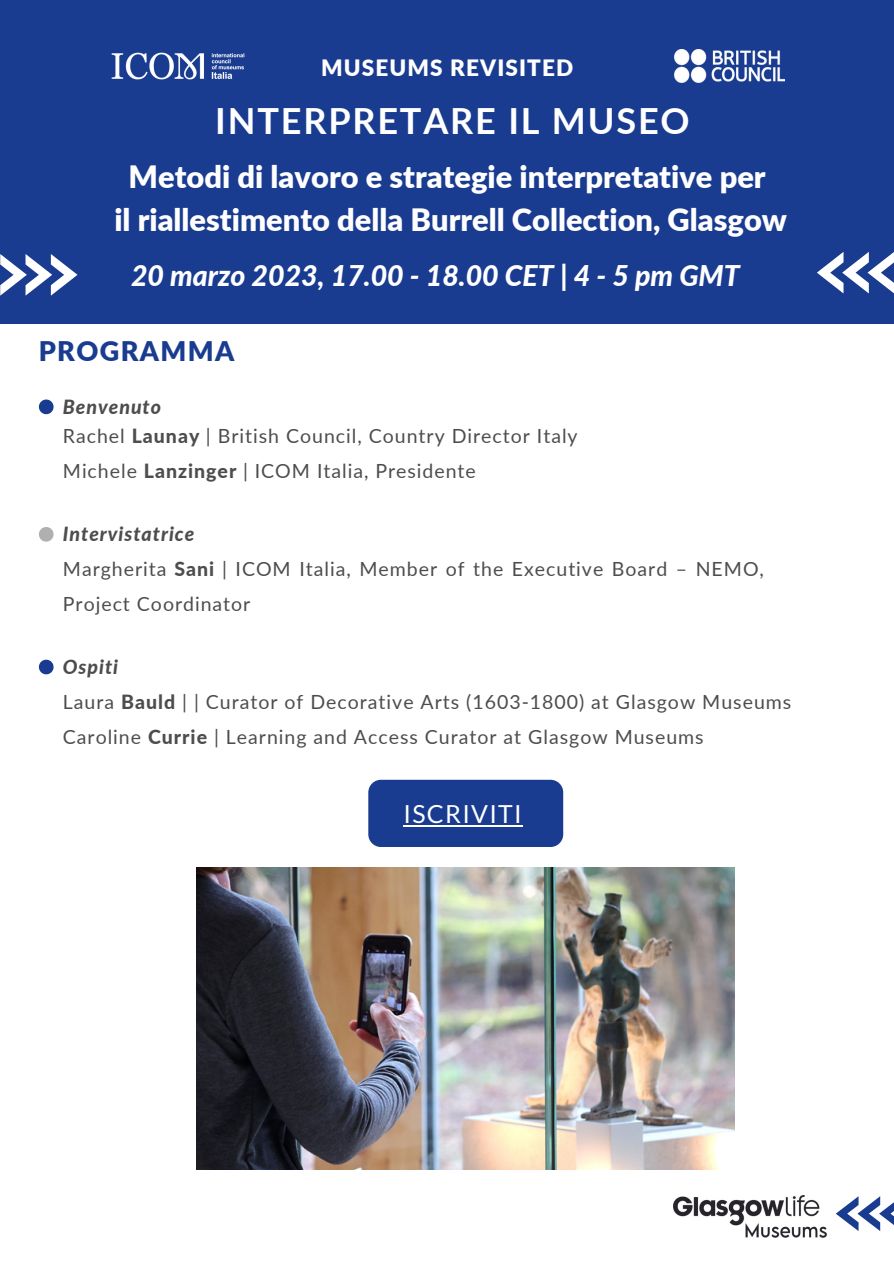
<style>
.page{position:relative;width:894px;height:1264px;background:#fff}
.page>*{position:absolute;margin:0;border:0;box-sizing:border-box;transform-origin:0 0}
.t1{font:700 36px "Lato";letter-spacing:.05em;color:#fff}
.t2{font:900 30.75px/42.8px "Lato";color:#fff;text-align:center}
.t3{font:italic 800 28.5px "Lato";color:#fff}
.t4{font:900 27px "Lato";letter-spacing:.05em;color:#1a3c90}
.t5{font:24.9px "Lato";letter-spacing:.05em;color:#fff}
.t6{font:900 22.5px "Lato";letter-spacing:.05em;color:#fff}
.t7{font:19.5px/34.7px "Lato";letter-spacing:.05em;color:#4d4d4d}
.s1{font-weight:800;font-style:italic}
.s2{font-weight:800}
</style>
<div class="page">
<div style="left:368px;top:779px;width:195px;height:68px;background:#1a3c90;border-radius:13px"></div>
<hr style="left:403px;top:824px;width:120px;height:2px;background:#fff">
<svg style="left:39px;top:399px;width:15px;height:15px"></svg>
<svg style="left:39px;top:527px;width:15px;height:14px"></svg>
<svg style="left:39px;top:659px;width:15px;height:15px"></svg>
<div style="left:0;top:0;width:893px;height:323px;background:#1a3c90"></div>
<img style="left:111px;top:52px;width:134px;height:28px">
<svg style="left:0;top:254px;width:77px;height:42px"></svg>
<svg style="left:817px;top:252px;width:76px;height:41px"></svg>
<img style="left:674px;top:50px;width:110px;height:32px">
<svg style="left:836px;top:1196px;width:57px;height:35px"></svg>
<img style="left:673px;top:1195px;width:154px;height:42px">
<img style="left:197px;top:867px;width:537px;height:302px">
<p class="t6" style="left:321px;top:54px;width:253px">MUSEUMS REVISITED</p>
<h1 class="t1" style="left:215px;top:98px;width:475px">INTERPRETARE IL MUSEO</h1>
<h2 class="t2" style="left:114px;top:155px;width:674px">Metodi di lavoro e strategie interpretative per<br>il riallestimento della Burrell Collection, Glasgow</h2>
<h3 class="t3" style="left:131px;top:257px;width:610px">20 marzo 2023, 17.00 - 18.00 CET | 4 - 5 pm GMT</h3>
<h3 class="t4" style="left:39px;top:335px;width:197px">PROGRAMMA</h3>
<p class="t7" style="left:63px;top:391px;width:516px;line-height:29.4px"><span class="s1">Benvenuto<br></span>Rachel <span class="s2">Launay</span> | British Council, Country Director Italy</p>
<p class="t7" style="left:63px;top:453px;width:414px">Michele <span class="s2">Lanzinger</span> | ICOM Italia, Presidente</p>
<p class="t7" style="left:63px;top:516px;width:702px"><span class="s1">Intervistatrice<br></span>Margherita <span class="s2">Sani</span> | ICOM Italia, Member of the Executive Board – NEMO,<br>Project Coordinator</p>
<p class="t7" style="left:63px;top:649px;width:729px"><span class="s1">Ospiti<br></span>Laura <span class="s2">Bauld</span> | | Curator of Decorative Arts (1603-1800) at Glasgow Museums<br>Caroline <span class="s2">Currie</span> | Learning and Access Curator at Glasgow Museums</p>
<p class="t5" style="left:403px;top:798px;width:120px">ISCRIVITI</p>
</div>
